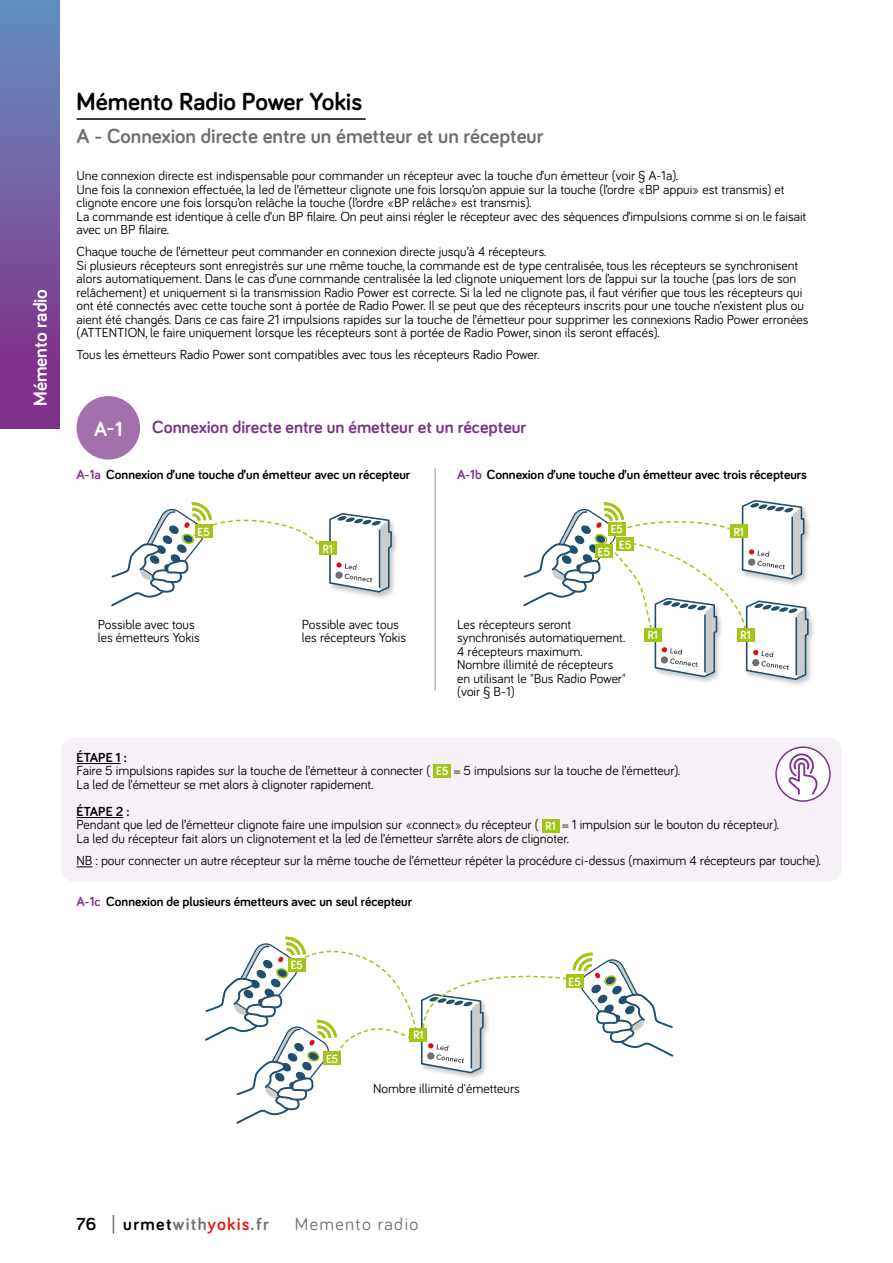
<style>
.page{position:relative;width:893px;height:1263px;background:#fff}
.page>*{position:absolute;margin:0;border:0;box-sizing:border-box;transform-origin:0 0}
.t1{font:700 25.5px "Bariol";color:#000}
.t2{font:700 21px "Bariol";color:#727171}
.t3{font:700 21px "Bariol";color:#fff}
.t4{font:700 19.5px "Bariol";color:#fff}
.t5{font:700 18px "Bariol";color:#7e328a}
.t6{font:700 18px "Bariol";letter-spacing:.075em;color:#727171}
.t7{font:18px "Bariol";letter-spacing:.075em;color:#727171}
.t8{font:700 18px "Bariol";color:#000}
.t9{font:13.5px/13.5px "Bariol";color:#000}
.t10{font:700 13.5px "Bariol";color:#000}
.t11{font:700 12.3px "Bariol";color:#fff;scale:.9 1}
.s1{color:#7e328a}
.s2{font-weight:700}
.s3{font-weight:700;font-size:12.3px;color:#fff}
.s4{color:#000}
.s5{color:#e41f18}
</style>
<div class="page">
<div style="left:61px;top:738px;width:781px;height:143px;background:#f6f1f7;border-radius:13px"></div>
<hr style="left:77px;top:118px;width:289px;height:2px;background:#000">
<div style="left:77px;top:396px;width:63px;height:64px;background:#a46fad;border-radius:50%"></div>
<hr style="left:435px;top:468px;width:1px;height:223px;background:#a0a09f">
<div style="left:327px;top:512px;width:72px;height:88px;background:#000;opacity:.23"></div>
<svg style="left:111px;top:502px;width:282px;height:105px"></svg>
<div style="left:319px;top:541px;width:17px;height:14px;background:#a2c617"></div>
<div style="left:744px;top:600px;width:71px;height:88px;background:#000;opacity:.23"></div>
<svg style="left:523px;top:500px;width:286px;height:181px"></svg>
<div style="left:608px;top:522px;width:17px;height:14px;background:#a2c617"></div>
<div style="left:730px;top:524px;width:17px;height:14px;background:#a2c617"></div>
<div style="left:737px;top:628px;width:17px;height:14px;background:#a2c617"></div>
<div style="left:644px;top:628px;width:17px;height:14px;background:#a2c617"></div>
<div style="left:595px;top:544px;width:18px;height:14px;background:#a2c617"></div>
<div style="left:617px;top:538px;width:17px;height:13px;background:#a2c617"></div>
<hr style="left:77px;top:763px;width:44px;height:1px;background:#000">
<hr style="left:77px;top:817px;width:46px;height:1px;background:#000">
<div style="left:434px;top:764px;width:17px;height:13px;background:#a2c617"></div>
<div style="left:542px;top:819px;width:17px;height:13px;background:#a2c617"></div>
<svg style="left:77px;top:867px;width:15px;height:1px"></svg>
<div style="left:776px;top:747px;width:54px;height:54px;background:#fff;border-radius:50%"></div>
<div style="left:775px;top:746px;width:56px;height:56px;border:2px solid #7e328a;border-radius:50%"></div>
<svg style="left:788px;top:753px;width:29px;height:42px"></svg>
<svg style="left:205px;top:936px;width:469px;height:188px"></svg>
<div style="left:288px;top:958px;width:17px;height:13px;background:#a2c617"></div>
<div style="left:324px;top:1051px;width:17px;height:14px;background:#a2c617"></div>
<div style="left:566px;top:974px;width:17px;height:14px;background:#a2c617"></div>
<div style="left:410px;top:1028px;width:17px;height:13px;background:#a2c617"></div>
<div style="left:195px;top:524px;width:17px;height:14px;background:#a2c617"></div>
<svg style="left:113px;top:1215px;width:1px;height:18px"></svg>
<div style="left:0;top:0;width:60px;height:428px;background:linear-gradient(to bottom,#6390c0,#842883)"></div>
<h3 class="t4" style="left:27px;top:406px;width:119px;rotate:-90deg">Mémento radio</h3>
<h1 class="t1" style="left:77px;top:84px;width:287px">Mémento Radio Power Yokis</h1>
<h2 class="t2" style="left:77px;top:121px;width:469px">A - Connexion directe entre un émetteur et un récepteur</h2>
<p class="t9" style="left:77px;top:168px;width:731px">Une connexion directe est indispensable pour commander un récepteur avec la touche d’un émetteur (voir § A-1a).<br>Une fois la connexion effectuée, la led de l’émetteur clignote une fois lorsqu’on appuie sur la touche (l’ordre «BP appui» est transmis) et clignote encore une fois lorsqu’on relâche la touche (l’ordre «BP relâche» est transmis).<br>La commande est identique à celle d’un BP filaire. On peut ainsi régler le récepteur avec des séquences d’impulsions comme si on le faisait avec un BP filaire.</p>
<p class="t9" style="left:77px;top:244px;width:734px">Chaque touche de l’émetteur peut commander en connexion directe jusqu’à 4 récepteurs.<br>Si plusieurs récepteurs sont enregistrés sur une même touche, la commande est de type centralisée, tous les récepteurs se synchronisent alors automatiquement. Dans le cas d’une commande centralisée la led clignote uniquement lors de l’appui sur la touche (pas lors de son relâchement) et uniquement si la transmission Radio Power est correcte. Si la led ne clignote pas, il faut vérifier que tous les récepteurs qui ont été connectés avec cette touche sont à portée de Radio Power. Il se peut que des récepteurs inscrits pour une touche n’existent plus ou aient été changés. Dans ce cas faire 21 impulsions rapides sur la touche de l’émetteur pour supprimer les connexions Radio Power erronées (ATTENTION, le faire uniquement lorsque les récepteurs sont à portée de Radio Power, sinon ils seront effacés).</p>
<p class="t9" style="left:77px;top:347px;width:464px">Tous les émetteurs Radio Power sont compatibles avec tous les récepteurs Radio Power.</p>
<h2 class="t3" style="left:94px;top:414px;width:30px">A-1</h2>
<h3 class="t5" style="left:152px;top:415px;width:376px">Connexion directe entre un émetteur et un récepteur</h3>
<p class="t10" style="left:77px;top:465px;width:335px"><span class="s1">A-1a</span> Connexion d’une touche d’un émetteur avec un récepteur</p>
<p class="t10" style="left:457px;top:465px;width:351px"><span class="s1">A-1b</span> Connexion d’une touche d’un émetteur avec trois récepteurs</p>
<p class="t11" style="left:198px;top:523px;width:15px">E5</p>
<p class="t9" style="left:98px;top:617px;width:104px">Possible avec tous les émetteurs Yokis</p>
<p class="t11" style="left:323px;top:540px;width:13px">R1</p>
<p class="t11" style="left:611px;top:521px;width:15px">E5</p>
<p class="t11" style="left:734px;top:523px;width:13px">R1</p>
<p class="t11" style="left:598px;top:543px;width:15px">E5</p>
<p class="t11" style="left:619px;top:536px;width:15px">E5</p>
<p class="t9" style="left:302px;top:617px;width:106px">Possible avec tous les récepteurs Yokis</p>
<p class="t9" style="left:457px;top:617px;width:170px">Les récepteurs seront synchronisés automatiquement.<br>4 récepteurs maximum.<br>Nombre illimité de récepteurs en utilisant le "Bus Radio Power" (voir § B-1)</p>
<p class="t11" style="left:648px;top:627px;width:13px">R1</p>
<p class="t11" style="left:741px;top:627px;width:13px">R1</p>
<p class="t9" style="left:77px;top:750px;width:605px"><span class="s2">ÉTAPE 1 :<br></span>Faire 5 impulsions rapides sur la touche de l’émetteur à connecter ( <span class="s3">E5</span> = 5 impulsions sur la touche de l’émetteur).<br>La led de l’émetteur se met alors à clignoter rapidement.</p>
<p class="t9" style="left:77px;top:804px;width:704px"><span class="s2">ÉTAPE 2 :<br></span>Pendant que led de l’émetteur clignote faire une impulsion sur «connect» du récepteur ( <span class="s3">R1</span> = 1 impulsion sur le bouton du récepteur).<br>La led du récepteur fait alors un clignotement et la led de l’émetteur s’arrête alors de clignoter.</p>
<p class="t9" style="left:77px;top:853px;width:746px">NB : pour connecter un autre récepteur sur la même touche de l’émetteur répéter la procédure ci-dessus (maximum 4 récepteurs par touche).</p>
<p class="t10" style="left:77px;top:892px;width:337px"><span class="s1">A-1c</span> Connexion de plusieurs émetteurs avec un seul récepteur</p>
<p class="t11" style="left:291px;top:957px;width:15px">E5</p>
<p class="t11" style="left:326px;top:1050px;width:15px">E5</p>
<p class="t11" style="left:413px;top:1027px;width:13px">R1</p>
<p class="t9" style="left:373px;top:1081px;width:148px">Nombre illimité d'émetteurs</p>
<p class="t11" style="left:569px;top:973px;width:15px">E5</p>
<h3 class="t8" style="left:77px;top:1212px;width:21px">76</h3>
<h3 class="t6" style="left:123px;top:1212px;width:147px"><span class="s4">urmet</span>with<span class="s5">yokis</span>.fr</h3>
<h3 class="t7" style="left:295px;top:1212px;width:125px">Memento radio</h3>
</div>
